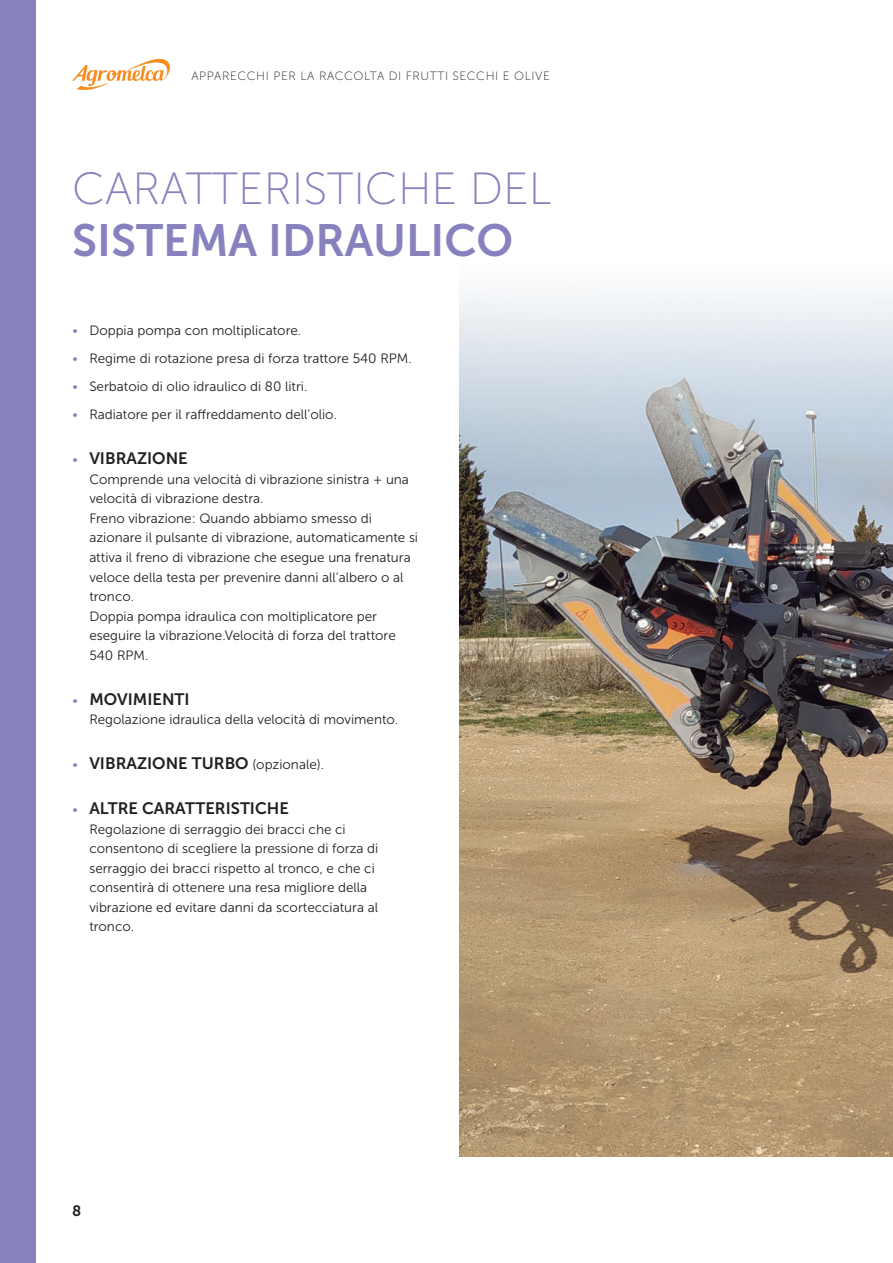
<style>
.page{position:relative;width:893px;height:1263px;background:#fff}
.page>*{position:absolute;margin:0;border:0;box-sizing:border-box;transform-origin:0 0}
.Titular{font:45px "Museo Sans 100";color:#8781bd}
.Titular-2{font:45px "Museo Sans 700";color:#8781bd}
.Texto{font:16.5px "Museo Sans 700";color:#231f20}
.t1{font:15px "Museo Sans 700";color:#231f20}
.Texto-2{font:13.5px/19.5px "Museo Sans 300";color:#231f20}
.t2{font:12px "Museo Sans 100";letter-spacing:.05em;color:#231f20}
.s1{color:#8781bd}
.s2{font-family:"Museo Sans 300";font-size:13.5px;color:#8781bd}
.s3{font-family:"Museo Sans 300";font-size:13.5px}
</style>
<div class="page">
<img style="left:459px;top:292px;width:434px;height:865px">
<svg style="left:72px;top:58px;width:98px;height:32px"></svg>
<div style="left:0;top:0;width:36px;height:1263px;background:#8781bd"></div>
<p class="t2" style="left:191px;top:70px;width:360px">APPARECCHI PER LA RACCOLTA DI FRUTTI SECCHI E OLIVE</p>
<p class="Titular" style="left:72px;top:164px;width:481px">CARATTERISTICHE DEL</p>
<p class="Titular-2" style="left:72px;top:216px;width:442px">SISTEMA IDRAULICO</p>
<p class="Texto-2" style="left:72px;top:321px;width:230px"><span class="s1">•</span> Doppia pompa con moltiplicatore.</p>
<p class="Texto-2" style="left:72px;top:349px;width:341px"><span class="s1">•</span> Regime di rotazione presa di forza trattore 540 RPM.</p>
<p class="Texto-2" style="left:72px;top:377px;width:237px"><span class="s1">•</span> Serbatoio di olio idraulico di 80 litri.</p>
<p class="Texto-2" style="left:72px;top:405px;width:266px"><span class="s1">•</span> Radiatore per il raffreddamento dell’olio.</p>
<p class="Texto" style="left:72px;top:450px;width:117px"><span class="s2">•</span> VIBRAZIONE</p>
<p class="Texto-2" style="left:89px;top:470px;width:330px">Comprende una velocità di vibrazione sinistra + una velocità di vibrazione destra.<br>Freno vibrazione: Quando abbiamo smesso di azionare il pulsante di vibrazione, automaticamente si attiva il freno di vibrazione che esegue una frenatura veloce della testa per prevenire danni all’albero o al tronco.<br>Doppia pompa idraulica con moltiplicatore per eseguire la vibrazione.Velocità di forza del trattore 540 RPM.</p>
<p class="Texto" style="left:72px;top:690px;width:119px"><span class="s2">•</span> MOVIMIENTI</p>
<p class="Texto-2" style="left:89px;top:710px;width:310px">Regolazione idraulica della velocità di movimento.</p>
<p class="Texto" style="left:72px;top:754px;width:253px"><span class="s2">•</span> VIBRAZIONE TURBO <span class="s3">(opzionale).</span></p>
<p class="Texto" style="left:72px;top:799px;width:218px"><span class="s2">•</span> ALTRE CARATTERISTICHE</p>
<p class="Texto-2" style="left:89px;top:819px;width:290px">Regolazione di serraggio dei bracci che ci consentono di scegliere la pressione di forza di serraggio dei bracci rispetto al tronco, e che ci consentirà di ottenere una resa migliore della vibrazione ed evitare danni da scortecciatura al tronco.</p>
<p class="t1" style="left:72px;top:1203px;width:11px">8</p>
</div>
